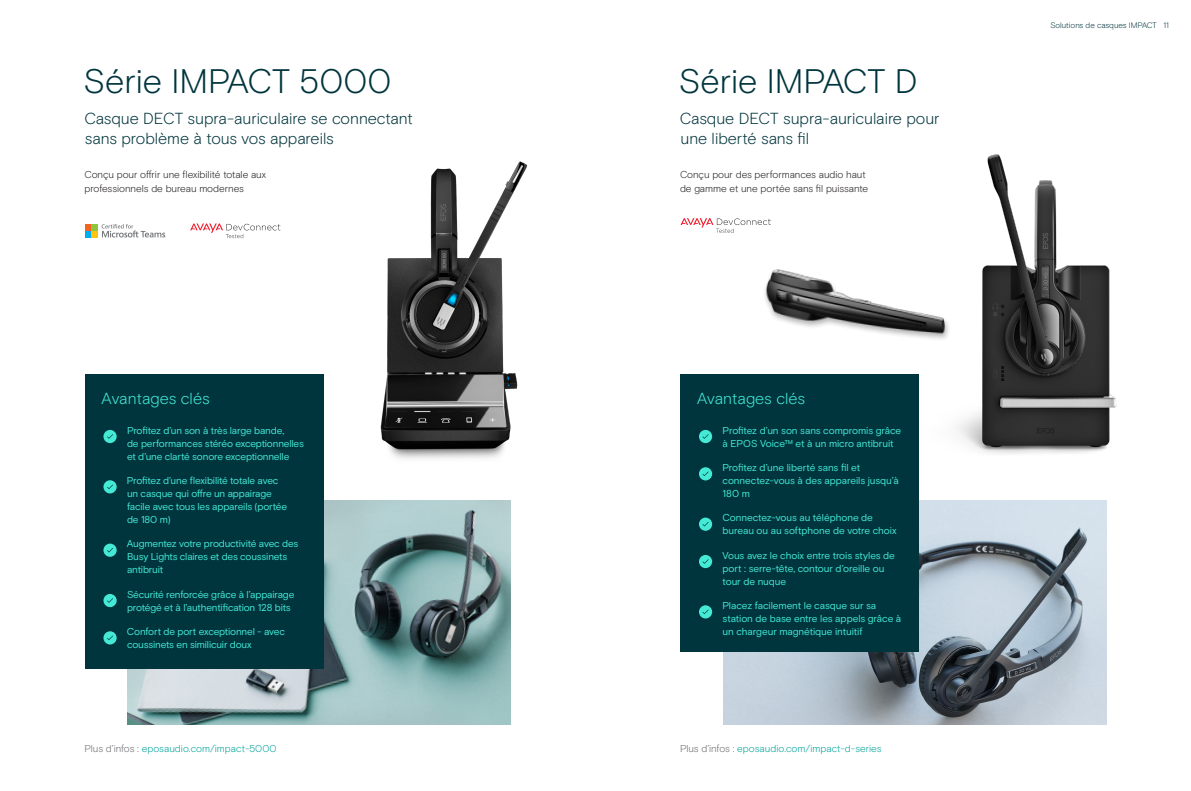
<style>
.page{position:relative;width:1191px;height:791px;background:#fff}
.page>*{position:absolute;margin:0;border:0;box-sizing:border-box;transform-origin:0 0}
.Title_5{font:300 34px "EPOS Basis";color:#00353d}
.Title_5-2{font:300 16px/20px "EPOS Basis";letter-spacing:-.005em;color:#00353d}
.EPOS_lead_intro_12_5_light{font:300 16px "EPOS Basis";color:#44ead6}
.EPOS_lead_intro_12_5_light-2{font:10px/13px "EPOS Basis";letter-spacing:-.015em;color:#44ead6}
.Leadtext{font:300 10px/14px "EPOS Basis";letter-spacing:-.005em;color:#231f20}
.Leadtext-2{font:300 10px "EPOS Basis";color:#00a399}
.t1{font:300 8px "EPOS Basis";letter-spacing:-.005em;color:#00353d}
.s1{color:#6c6d70}
</style>
<div class="page">
<img style="left:128px;top:500px;width:383px;height:224px">
<img style="left:380px;top:161px;width:148px;height:298px">
<img style="left:957px;top:154px;width:160px;height:300px">
<img style="left:765px;top:269px;width:184px;height:70px">
<img style="left:723px;top:500px;width:383px;height:224px">
<div style="left:85px;top:374px;width:238px;height:294px;background:#00353d"></div>
<div style="left:103px;top:430px;width:14px;height:13px;background:#44ead6;border-radius:50%"></div>
<svg style="left:107px;top:434px;width:6px;height:5px"></svg>
<svg style="left:103px;top:480px;width:14px;height:13px"></svg>
<div style="left:103px;top:544px;width:14px;height:13px;background:#44ead6;border-radius:50%"></div>
<svg style="left:107px;top:548px;width:6px;height:4px"></svg>
<div style="left:103px;top:594px;width:14px;height:13px;background:#44ead6;border-radius:50%"></div>
<svg style="left:107px;top:598px;width:6px;height:5px"></svg>
<svg style="left:103px;top:631px;width:14px;height:13px"></svg>
<div style="left:680px;top:374px;width:239px;height:278px;background:#00353d"></div>
<div style="left:699px;top:430px;width:13px;height:13px;background:#44ead6;border-radius:50%"></div>
<svg style="left:702px;top:434px;width:6px;height:5px"></svg>
<div style="left:699px;top:467px;width:13px;height:13px;background:#44ead6;border-radius:50%"></div>
<svg style="left:702px;top:471px;width:6px;height:5px"></svg>
<svg style="left:699px;top:518px;width:13px;height:13px"></svg>
<div style="left:699px;top:555px;width:13px;height:13px;background:#44ead6;border-radius:50%"></div>
<svg style="left:702px;top:559px;width:6px;height:5px"></svg>
<svg style="left:699px;top:605px;width:13px;height:13px"></svg>
<svg style="left:85px;top:224px;width:80px;height:13px"></svg>
<svg style="left:190px;top:223px;width:90px;height:15px"></svg>
<svg style="left:680px;top:218px;width:91px;height:15px"></svg>
<p class="Title_5" style="left:83px;top:61px;width:309px">Série IMPACT 5000</p>
<p class="Title_5-2" style="left:84px;top:109px;width:330px">Casque DECT supra-auriculaire se connectant sans problème à tous vos appareils</p>
<p class="Leadtext" style="left:85px;top:168px;width:183px">Conçu pour offrir une flexibilité totale aux professionnels de bureau modernes</p>
<p class="EPOS_lead_intro_12_5_light" style="left:102px;top:389px;width:110px">Avantages clés</p>
<p class="EPOS_lead_intro_12_5_light-2" style="left:127px;top:424px;width:178px">Profitez d’un son à très large bande,<br>de performances stéréo exceptionnelles et d’une clarté sonore exceptionnelle</p>
<p class="EPOS_lead_intro_12_5_light-2" style="left:127px;top:474px;width:162px">Profitez d’une flexibilité totale avec un casque qui offre un appairage facile avec tous les appareils (portée de 180 m)</p>
<p class="EPOS_lead_intro_12_5_light-2" style="left:127px;top:537px;width:173px">Augmentez votre productivité avec des<br>Busy Lights claires et des coussinets antibruit</p>
<p class="EPOS_lead_intro_12_5_light-2" style="left:127px;top:588px;width:169px">Sécurité renforcée grâce à l’appairage protégé et à l’authentification 128 bits</p>
<p class="EPOS_lead_intro_12_5_light-2" style="left:127px;top:625px;width:160px">Confort de port exceptionnel - avec coussinets en similicuir doux</p>
<p class="Leadtext-2" style="left:85px;top:743px;width:193px"><span class="s1">Plus d’infos :</span> eposaudio.com/impact-5000</p>
<p class="Title_5" style="left:679px;top:61px;width:240px">Série IMPACT D</p>
<p class="Title_5-2" style="left:680px;top:109px;width:261px">Casque DECT supra-auriculaire pour une liberté sans fil</p>
<p class="Leadtext" style="left:680px;top:168px;width:190px">Conçu pour des performances audio haut de gamme et une portée sans fil puissante</p>
<p class="EPOS_lead_intro_12_5_light" style="left:697px;top:389px;width:110px">Avantages clés</p>
<p class="EPOS_lead_intro_12_5_light-2" style="left:722px;top:424px;width:180px">Profitez d’un son sans compromis grâce à EPOS Voice™ et à un micro antibruit</p>
<p class="EPOS_lead_intro_12_5_light-2" style="left:722px;top:461px;width:178px">Profitez d’une liberté sans fil et connectez-vous à des appareils jusqu’à<br>180 m</p>
<p class="EPOS_lead_intro_12_5_light-2" style="left:722px;top:511px;width:176px">Connectez-vous au téléphone de bureau ou au softphone de votre choix</p>
<p class="EPOS_lead_intro_12_5_light-2" style="left:722px;top:549px;width:174px">Vous avez le choix entre trois styles de port : serre-tête, contour d’oreille ou tour de nuque</p>
<p class="EPOS_lead_intro_12_5_light-2" style="left:722px;top:599px;width:180px">Placez facilement le casque sur sa station de base entre les appels grâce à un chargeur magnétique intuitif</p>
<p class="Leadtext-2" style="left:680px;top:743px;width:203px"><span class="s1">Plus d’infos :</span> eposaudio.com/impact-d-series</p>
<p class="t1" style="left:1050px;top:21px;width:120px">Solutions de casques IMPACT 11</p>
</div>
